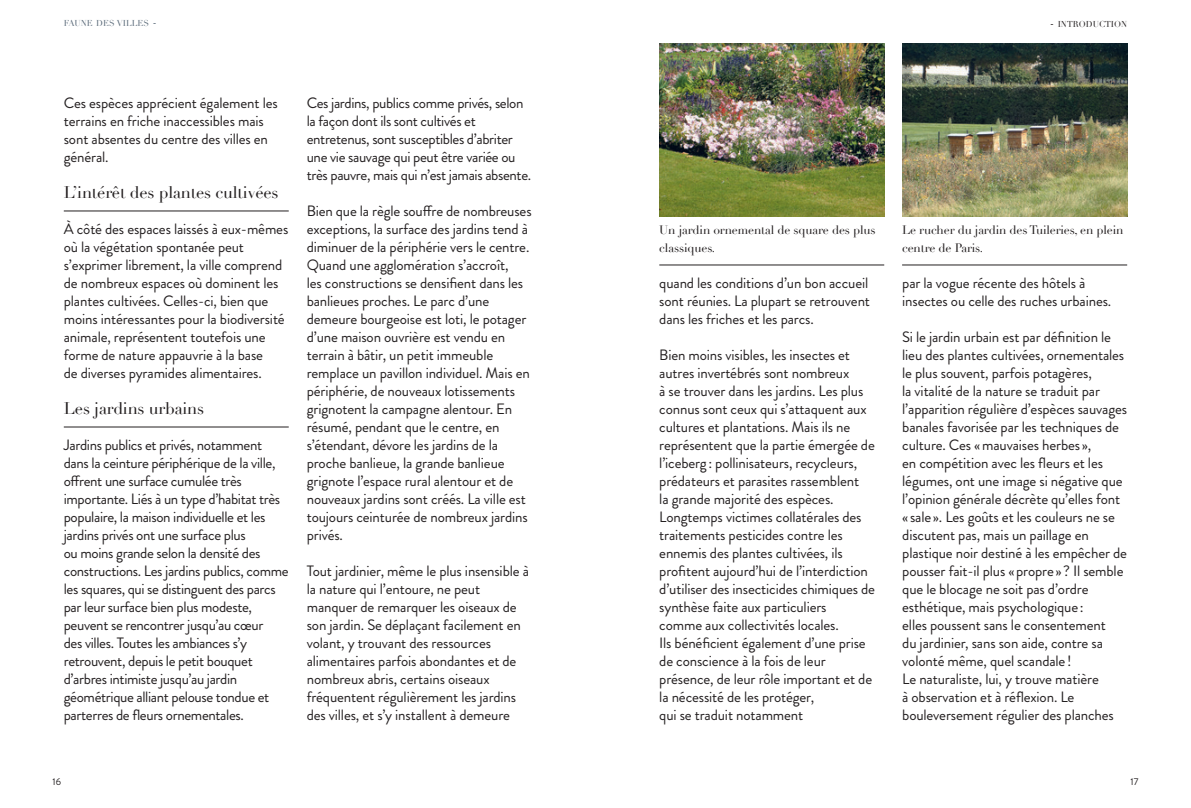
<style>
.page{position:relative;width:1191px;height:808px;background:#fff}
.page>*{position:absolute;margin:0;border:0;box-sizing:border-box;transform-origin:0 0}
.t1{font:16.5px "Didot";letter-spacing:-.01em;color:#231f20}
.t2{font:15px/18px "Brandon Grotesque";letter-spacing:-.01em;color:#231f20}
.t3{font:12px/18px "Didot";letter-spacing:-.01em;color:#231f20}
.t4{font:9.75px "Brandon Grotesque";color:#231f20}
.t5{font:8.4px "Didot";color:#586877}
.t6{font:8.4px "Didot";color:#231f20}
.s1{font-size:12px}
</style>
<div class="page">
<hr style="left:64px;top:211px;width:225px;height:1px;background:#231f20">
<hr style="left:64px;top:427px;width:225px;height:1px;background:#231f20">
<img style="left:902px;top:44px;width:225px;height:172px">
<img style="left:659px;top:44px;width:225px;height:172px">
<hr style="left:659px;top:265px;width:225px;height:1px;background:#231f20">
<hr style="left:902px;top:265px;width:225px;height:1px;background:#231f20">
<p class="t5" style="left:64px;top:19px;width:95px">FAUNE DES VILLES <span class="s1">-</span></p>
<p class="t6" style="left:1050px;top:19px;width:79px"><span class="s1">-</span> INTRODUCTION</p>
<p class="t2" style="left:64px;top:94px;width:215px">Ces espèces apprécient également les terrains en friche inaccessibles mais sont absentes du centre des villes en général.</p>
<p class="t1" style="left:64px;top:186px;width:216px">L’intérêt des plantes cultivées</p>
<p class="t2" style="left:64px;top:220px;width:226px">À côté des espaces laissés à eux-mêmes où la végétation spontanée peut s’exprimer librement, la ville comprend de nombreux espaces où dominent les plantes cultivées. Celles-ci, bien que moins intéressantes pour la biodiversité animale, représentent toutefois une forme de nature appauvrie à la base<br>de diverses pyramides alimentaires.</p>
<p class="t1" style="left:64px;top:402px;width:142px">Les jardins urbains</p>
<p class="t2" style="left:64px;top:436px;width:226px">Jardins publics et privés, notamment dans la ceinture périphérique de la ville, ofrent une surface cumulée très importante. Liés à un type d’habitat très populaire, la maison individuelle et les jardins privés ont une surface plus<br>ou moins grande selon la densité des constructions. Les jardins publics, comme les squares, qui se distinguent des parcs par leur surface bien plus modeste, peuvent se rencontrer jusqu’au cœur<br>des villes. Toutes les ambiances s’y retrouvent, depuis le petit bouquet d’arbres intimiste jusqu’au jardin géométrique alliant pelouse tondue et parterres de leurs ornementales.</p>
<p class="t2" style="left:307px;top:94px;width:226px">Ces jardins, publics comme privés, selon la façon dont ils sont cultivés et entretenus, sont susceptibles d’abriter une vie sauvage qui peut être variée ou très pauvre, mais qui n’est jamais absente.</p>
<p class="t2" style="left:307px;top:202px;width:226px">Bien que la règle soufre de nombreuses exceptions, la surface des jardins tend à diminuer de la périphérie vers le centre.<br>Quand une agglomération s’accroît,<br>les constructions se densiient dans les banlieues proches. Le parc d’une demeure bourgeoise est loti, le potager d’une maison ouvrière est vendu en terrain à bâtir, un petit immeuble remplace un pavillon individuel. Mais en périphérie, de nouveaux lotissements grignotent la campagne alentour. En résumé, pendant que le centre, en s’étendant, dévore les jardins de la proche banlieue, la grande banlieue grignote l’espace rural alentour et de nouveaux jardins sont créés. La ville est toujours ceinturée de nombreux jardins privés.</p>
<p class="t2" style="left:307px;top:562px;width:224px">Tout jardinier, même le plus insensible à la nature qui l’entoure, ne peut manquer de remarquer les oiseaux de son jardin. Se déplaçant facilement en volant, y trouvant des ressources alimentaires parfois abondantes et de nombreux abris, certains oiseaux fréquentent régulièrement les jardins des villes, et s’y installent à demeure</p>
<p class="t3" style="left:659px;top:222px;width:218px">Un jardin ornemental de square des plus classiques.</p>
<p class="t3" style="left:902px;top:222px;width:223px">Le rucher du jardin des Tuileries, en plein centre de Paris.</p>
<p class="t2" style="left:659px;top:274px;width:212px">quand les conditions d’un bon accueil sont réunies. La plupart se retrouvent dans les friches et les parcs.</p>
<p class="t2" style="left:659px;top:346px;width:217px">Bien moins visibles, les insectes et autres invertébrés sont nombreux<br>à se trouver dans les jardins. Les plus connus sont ceux qui s’attaquent aux cultures et plantations. Mais ils ne représentent que la partie émergée de l’iceberg : pollinisateurs, recycleurs, prédateurs et parasites rassemblent<br>la grande majorité des espèces.<br>Longtemps victimes collatérales des traitements pesticides contre les ennemis des plantes cultivées, ils proitent aujourd’hui de l’interdiction d’utiliser des insecticides chimiques de synthèse faite aux particuliers<br>comme aux collectivités locales.<br>Ils bénéicient également d’une prise de conscience à la fois de leur présence, de leur rôle important et de la nécessité de les protéger,<br>qui se traduit notamment</p>
<p class="t2" style="left:902px;top:274px;width:210px">par la vogue récente des hôtels à insectes ou celle des ruches urbaines.</p>
<p class="t2" style="left:902px;top:328px;width:226px">Si le jardin urbain est par déinition le lieu des plantes cultivées, ornementales le plus souvent, parfois potagères,<br>la vitalité de la nature se traduit par l’apparition régulière d’espèces sauvages banales favorisée par les techniques de culture. Ces « mauvaises herbes »,<br>en compétition avec les leurs et les légumes, ont une image si négative que l’opinion générale décrète qu’elles font « sale ». Les goûts et les couleurs ne se discutent pas, mais un paillage en plastique noir destiné à les empêcher de pousser fait-il plus « propre » ? Il semble que le blocage ne soit pas d’ordre esthétique, mais psychologique :<br>elles poussent sans le consentement<br>du jardinier, sans son aide, contre sa volonté même, quel scandale !<br>Le naturaliste, lui, y trouve matière<br>à observation et à rélexion. Le bouleversement régulier des planches</p>
<p class="t4" style="left:53px;top:776px;width:10px">16</p>
<p class="t4" style="left:1130px;top:776px;width:9px">17</p>
</div>
